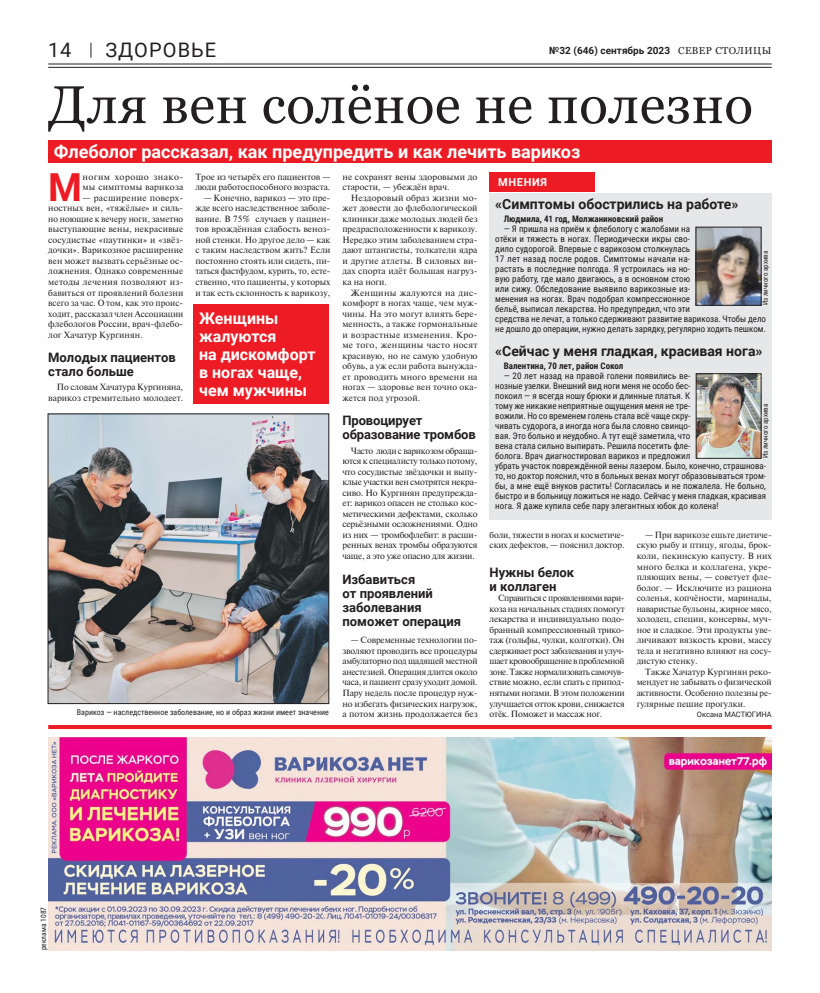
<style>
.page{position:relative;width:820px;height:993px;background:#fff}
.page>*{position:absolute;margin:0;border:0;box-sizing:border-box;transform-origin:0 0}
.t1{font:53px "Georgia";letter-spacing:.01em;color:#231f20}
.t2{font:700 38.6px "Roboto";color:#ed1c24}
.t3{font:20px "Roboto";letter-spacing:.055em;color:#231f20}
.t4{font:700 18px "Roboto";color:#fff}
.t5{font:700 16px/18px "Roboto";color:#fff}
.t6{font:700 14px "Roboto";color:#231f20}
.t7{font:700 13px/14px "Roboto";color:#231f20}
.t8{font:700 11px "Roboto";letter-spacing:.055em;color:#fff}
.t9{font:700 10px "Roboto";color:#231f20}
.t10{font:9px/10.5px "Newton C";color:#231f20;text-align:justify}
.t11{font:9px/10px "Roboto Condensed";color:#231f20}
.t12{font:700 9px "Roboto Condensed";color:#231f20}
.t13{font:8px "Roboto Condensed";color:#231f20}
.t14{font:7.5px "Roboto";color:#231f20}
.t15{font:7.5px "Roboto Condensed";color:#231f20}
.t16{font:7px "Roboto Condensed";color:#231f20}
.s1{font-family:"Georgia";font-weight:400}
</style>
<div class="page">
<svg style="left:91px;top:43px;width:1px;height:15px"></svg>
<hr style="left:48px;top:64px;width:723px;height:1px;background:#231f20">
<hr style="left:48px;top:67px;width:723px;height:1px;background:#231f20">
<hr style="left:48px;top:725px;width:723px;height:3px;background:#ed1c24">
<img style="left:50px;top:415px;width:277px;height:286px">
<div style="left:48px;top:413px;width:281px;height:290px;border:1px solid #231f20"></div>
<div style="left:48px;top:140px;width:723px;height:22px;background:#ed1c24"></div>
<div style="left:489px;top:193px;width:282px;height:326px;background:#e6e7e8"></div>
<div style="left:489px;top:172px;width:105px;height:20px;background:#ed1c24"></div>
<img style="left:697px;top:375px;width:62px;height:81px">
<div style="left:695px;top:373px;width:66px;height:85px;border:1px solid #231f20"></div>
<img style="left:697px;top:229px;width:62px;height:74px">
<div style="left:695px;top:227px;width:66px;height:78px;border:1px solid #231f20"></div>
<div style="left:193px;top:304px;width:136px;height:99px;background:#ed1c24"></div>
<img style="left:48px;top:737px;width:723px;height:212px">
<h3 class="t3" style="left:48px;top:39px;width:25px">14</h3>
<h3 class="t3" style="left:105px;top:39px;width:112px">ЗДОРОВЬЕ</h3>
<p class="t9" style="left:549px;top:45px;width:223px">№32 (646) сентябрь 2023 <span class="s1">СЕВЕР СТОЛИЦЫ</span></p>
<h1 class="t1" style="left:48px;top:74px;width:706px">Для вен солёное не полезно</h1>
<h3 class="t4" style="left:54px;top:141px;width:527px">Флеболог рассказал, как предупредить и как лечить варикоз</h3>
<h3 class="t6" style="left:495px;top:196px;width:245px">«Симптомы обострились на работе»</h3>
<p class="t12" style="left:503px;top:213px;width:161px">Людмила, 41 год, Молжаниновский район</p>
<p class="t11" style="left:495px;top:224px;width:272px;text-indent:9px">— Я пришла на приём к флебологу с жалобами на<br>отёки и тяжесть в ногах. Периодически икры сво-<br>дило судорогой. Впервые с варикозом столкнулась<br>17 лет назад после родов. Симптомы начали на-<br>растать в последние полгода. Я устроилась на но-<br>вую работу, где мало двигаюсь, а в основном стою<br>или сижу. Обследование выявило варикозные из-<br>менения на ногах. Врач подобрал компрессионное<br>бельё, выписал лекарства. Но предупредил, что эти<br>средства не лечат, а только сдерживают развитие варикоза. Чтобы дело не дошло до операции, нужно делать зарядку, регулярно ходить пешком.</p>
<h3 class="t6" style="left:495px;top:343px;width:269px">«Сейчас у меня гладкая, красивая нога»</h3>
<p class="t12" style="left:503px;top:360px;width:121px">Валентина, 70 лет, район Сокол</p>
<p class="t11" style="left:495px;top:370px;width:272px;text-indent:9px">— 20 лет назад на правой голени появились ве-<br>нозные узелки. Внешний вид ноги меня не особо бес-<br>покоил — я всегда ношу брюки и длинные платья. К<br>тому же никакие неприятные ощущения меня не тре-<br>вожили. Но со временем голень стала всё чаще скру-<br>чивать судорога, а иногда нога была словно свинцо-<br>вая. Это больно и неудобно. А тут ещё заметила, что<br>вена стала сильно выпирать. Решила посетить фле-<br>болога. Врач диагностировал варикоз и предложил<br>убрать участок повреждённой вены лазером. Было, конечно, страшнова&shy;то, но доктор пояснил, что в больных венах могут образовываться тром&shy;бы, а мне ещё внуков растить! Согласилась и не пожалела. Не больно, быстро и в больницу ложиться не надо. Сейчас у меня гладкая, красивая нога. Я даже купила себе пару элегантных юбок до колена!</p>
<h2 class="t2" style="left:48px;top:165px;width:35px">М</h2>
<p class="t10" style="left:82px;top:172px;width:102px">ногим хорошо знако&shy;мы симптомы варикоза</p>
<p class="t10" style="left:195px;top:172px;width:136px">Трое из четырёх его пациентов — люди работоспособного возраста.</p>
<p class="t10" style="left:195px;top:193px;width:136px;text-indent:9px">— Конечно, варикоз — это пре&shy;жде всего наследственное заболе&shy;вание. В 75% случаев у пациен&shy;тов врождённая слабость веноз&shy;ной стенки. Но другое дело — как с таким наследством жить? Если постоянно стоять или сидеть, пи&shy;таться фастфудом, курить, то, есте&shy;ственно, что пациенты, у которых и так есть склонность к варикозу,</p>
<p class="t10" style="left:342px;top:172px;width:136px">не сохранят вены здоровыми до старости, — убеждён врач.</p>
<p class="t10" style="left:342px;top:193px;width:136px;text-indent:9px">Нездоровый образ жизни мо&shy;жет довести до флебологической клиники даже молодых людей без предрасположенности к варикозу.<br>Нередко этим заболеванием стра&shy;дают штангисты, толкатели ядра и другие атлеты. В силовых ви&shy;дах спорта идёт большая нагруз&shy;ка на ноги.</p>
<p class="t10" style="left:342px;top:288px;width:136px;text-indent:9px">Женщины жалуются на дис&shy;комфорт в ногах чаще, чем муж&shy;чины. На это могут влиять бере&shy;менность, а также гормональные и возрастные изменения. Кро&shy;ме того, женщины часто носят красивую, но не самую удобную обувь, а уж если работа вынужда&shy;ет проводить много времени на ногах — здоровье вен точно ока&shy;жется под угрозой.</p>
<h3 class="t7" style="left:342px;top:414px;width:135px">Провоцирует образование тромбов</h3>
<p class="t10" style="left:342px;top:446px;width:136px;text-indent:9px">Часто люди с варикозом обраща&shy;ются к специалисту только потому, что сосудистые звёздочки и выпу&shy;клые участки вен смотрятся некра&shy;сиво. Но Кургинян предупрежда&shy;ет: варикоз опасен не столько кос&shy;метическими дефектами, сколько серьёзными осложнениями. Одно из них — тромбофлебит: в расши&shy;ренных венах тромбы образуются чаще, а это уже опасно для жизни.</p>
<h3 class="t7" style="left:342px;top:572px;width:120px">Избавиться<br>от проявлений заболевания поможет операция</h3>
<p class="t10" style="left:342px;top:635px;width:136px;text-indent:9px">— Современные технологии по&shy;зволяют проводить все процедуры амбулаторно под щадящей местной анестезией. Операция длится около часа, и пациент сразу уходит домой.<br>Пару недель после процедур нуж&shy;но избегать физических нагрузок, а потом жизнь продолжается без</p>
<p class="t8" style="left:498px;top:176px;width:50px">МНЕНИЯ</p>
<p class="t10" style="left:48px;top:193px;width:136px;text-indent:34px">— расширение поверх&shy;ностных вен, «тяжёлые» и силь&shy;но ноющие к вечеру ноги, заметно выступающие вены, некрасивые сосудистые «паутинки» и «звёз&shy;дочки». Варикозное расширение вен может вызвать серьёзные ос&shy;ложнения. Однако современные методы лечения позволяют из&shy;бавиться от проявлений болезни всего за час. О том, как это проис&shy;ходит, рассказал член Ассоциации флебологов России, врач-флебо&shy;лог Хачатур Кургинян.</p>
<h3 class="t7" style="left:48px;top:350px;width:129px">Молодых пациентов стало больше</h3>
<p class="t10" style="left:48px;top:383px;width:136px;text-align:right">По словам Хачатура Кургиняна, варикоз стремительно молодеет.</p>
<p class="t16" style="left:761px;top:305px;width:56px;rotate:-90deg">Из личного архива</p>
<h3 class="t5" style="left:199px;top:309px;width:118px">Женщины жалуются<br>на дискомфорт в ногах чаще, чем мужчины</h3>
<p class="t16" style="left:761px;top:458px;width:56px;rotate:-90deg">Из личного архива</p>
<p class="t10" style="left:489px;top:530px;width:136px">боли, тяжести в ногах и косметиче&shy;ских дефектов, — пояснил доктор.</p>
<h3 class="t7" style="left:489px;top:565px;width:86px">Нужны белок и коллаген</h3>
<p class="t10" style="left:489px;top:593px;width:136px;text-indent:9px">Справиться с проявлениями вари&shy;коза на начальных стадиях помогут лекарства и индивидуально подо&shy;бранный компрессионный трико&shy;таж (гольфы, чулки, колготки). Он сдерживает рост заболевания и улуч&shy;шает кровообращение в проблемной зоне. Также нормализовать самочув&shy;ствие можно, если спать с припод&shy;нятыми ногами. В этом положении улучшается отток крови, снижается отёк. Поможет и массаж ног.</p>
<p class="t10" style="left:636px;top:530px;width:136px;text-indent:9px">— При варикозе ешьте диетиче&shy;скую рыбу и птицу, ягоды, брок&shy;коли, пекинскую капусту. В них много белка и коллагена, укре&shy;пляющих вены, — советует фле&shy;болог. — Исключите из рациона соленья, копчёности, маринады, наваристые бульоны, жирное мясо, холодец, специи, консервы, муч&shy;ное и сладкое. Эти продукты уве&shy;личивают вязкость крови, массу тела и негативно влияют на сосу&shy;дистую стенку.</p>
<p class="t10" style="left:636px;top:667px;width:136px;text-indent:9px">Также Хачатур Кургинян реко&shy;мендует не забывать о физической активности. Особенно полезны ре&shy;гулярные пешие прогулки.</p>
<p class="t14" style="left:696px;top:710px;width:76px">Оксана МАСТЮГИНА</p>
<p class="t13" style="left:77px;top:707px;width:253px">Варикоз — наследственное заболевание, но и образ жизни имеет значение</p>
<p class="t15" style="left:39px;top:949px;width:45px;rotate:-90deg">реклама 1087</p>
</div>
